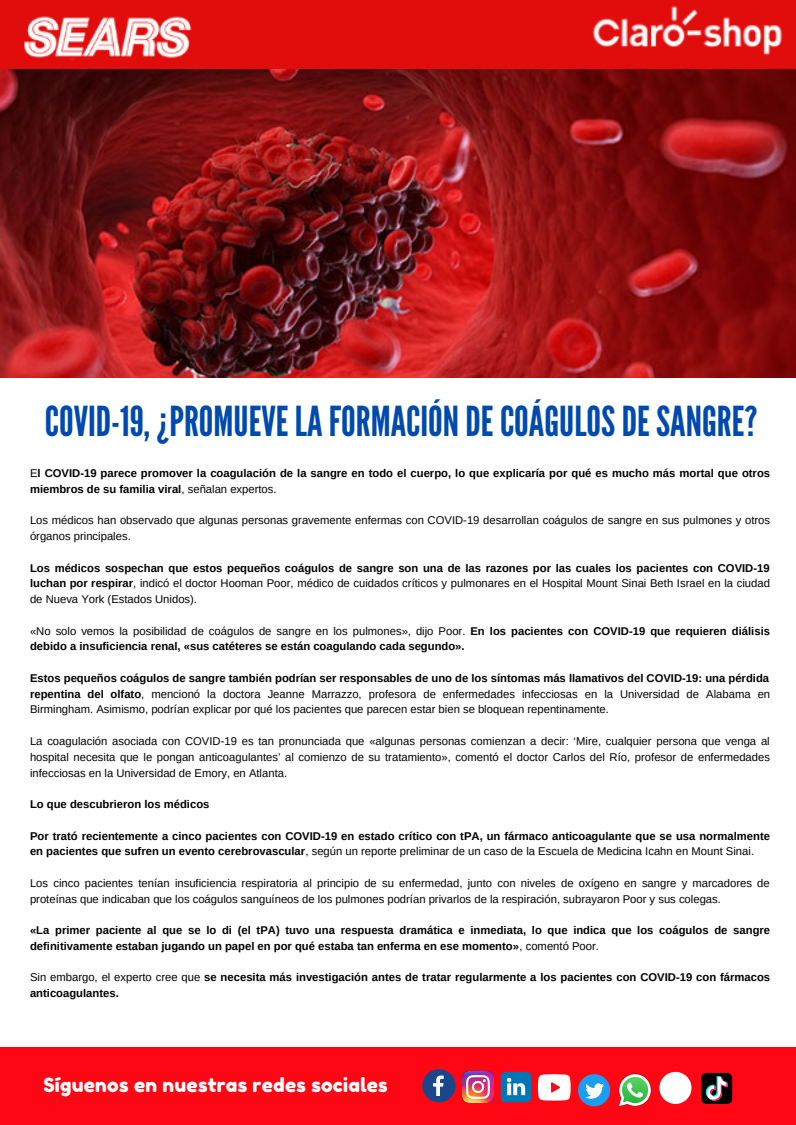
<style>
.page{position:relative;width:796px;height:1125px;background:#fff}
.page>*{position:absolute;margin:0;border:0;box-sizing:border-box;transform-origin:0 0}
.t1{font:41.25px "League Gothic";color:#004aad}
.t2{font:19.35px "Fredoka One";letter-spacing:.015em;color:#fff}
.t3{font:11.25px/15.8px "Arimo";color:#000;text-align:justify}
.t4{font:700 11.25px/15.8px "Arimo";color:#000}
.s1{font-weight:400}
.s2{font-weight:700}
</style>
<div class="page">
<div style="left:0;top:1047px;width:795px;height:78px;background:#ff0615"></div>
<svg style="left:422px;top:1069px;width:33px;height:33px"></svg>
<img style="left:462px;top:1071px;width:31px;height:31px">
<svg style="left:500px;top:1072px;width:31px;height:30px"></svg>
<svg style="left:538px;top:1074px;width:32px;height:27px"></svg>
<svg style="left:578px;top:1074px;width:32px;height:32px"></svg>
<img style="left:618px;top:1073px;width:34px;height:34px">
<svg style="left:619px;top:1074px;width:31px;height:32px"></svg>
<div style="left:659px;top:1072px;width:32px;height:32px;background:#fff;border-radius:50%"></div>
<svg style="left:701px;top:1073px;width:31px;height:31px"></svg>
<img style="left:0;top:0;width:795px;height:378px">
<h1 class="t1" style="left:45px;top:398px;width:714px">COVID-19,¿PROMUEVE LAFORMACIÓNDECOÁGULOSDESANGRE?</h1>
<p class="t4" style="left:30px;top:465px;width:741px"><span class="s1">E</span>l COVID-19 parece promover la coagulación de la sangre en todo el cuerpo, lo que explicaría por qué es mucho más mortal que otros miembros de su familia viral<span class="s1">, señalan expertos.</span></p>
<p class="t3" style="left:30px;top:513px;width:741px">Los médicos han observado que algunas personas gravemente enfermas con COVID-19 desarrollan coágulos de sangre en sus pulmones y otros órganos principales.</p>
<p class="t3" style="left:30px;top:560px;width:741px"><span class="s2">Los médicos sospechan que estos pequeños coágulos de sangre son una de las razones por las cuales los pacientes con COVID-19 luchan por respirar</span>, indicó el doctor Hooman Poor, médico de cuidados críticos y pulmonares en el Hospital Mount Sinai Beth Israel en la ciudad de Nueva York (Estados Unidos).</p>
<p class="t4" style="left:30px;top:623px;width:741px"><span class="s1">«No solo vemos la posibilidad de coágulos de sangre en los pulmones», dijo Poor.</span> En los pacientes con COVID-19 que requieren diálisis debido a insuficiencia renal, «sus catéteres se están coagulando cada segundo».</p>
<p class="t3" style="left:30px;top:670px;width:741px"><span class="s2">Estos pequeños coágulos de sangre también podrían ser responsables de uno de los síntomas más llamativos del COVID-19: una pérdida repentina del olfato</span>, mencionó la doctora Jeanne Marrazzo, profesora de enfermedades infecciosas en la Universidad de Alabama en Birmingham. Asimismo, podrían explicar por qué los pacientes que parecen estar bien se bloquean repentinamente.</p>
<p class="t3" style="left:30px;top:733px;width:741px">La coagulación asociada con COVID-19 es tan pronunciada que «algunas personas comienzan a decir: ‘Mire, cualquier persona que venga al hospital necesita que le pongan anticoagulantes’ al comienzo de su tratamiento», comentó el doctor Carlos del Río, profesor de enfermedades infecciosas en la Universidad de Emory, en Atlanta.</p>
<p class="t4" style="left:30px;top:796px;width:181px">Lo que descubrieron los médicos</p>
<p class="t4" style="left:30px;top:828px;width:741px">Por trató recientemente a cinco pacientes con COVID-19 en estado crítico con tPA, un fármaco anticoagulante que se usa normalmente en pacientes que sufren un evento cerebrovascular<span class="s1">, según un reporte preliminar de un caso de la Escuela de Medicina Icahn en Mount Sinai.</span></p>
<p class="t3" style="left:30px;top:875px;width:741px">Los cinco pacientes tenían insuficiencia respiratoria al principio de su enfermedad, junto con niveles de oxígeno en sangre y marcadores de proteínas que indicaban que los coágulos sanguíneos de los pulmones podrían privarlos de la respiración, subrayaron Poor y sus colegas.</p>
<p class="t4" style="left:30px;top:922px;width:741px">«La primer paciente al que se lo di (el tPA) tuvo una respuesta dramática e inmediata, lo que indica que los coágulos de sangre definitivamente estaban jugando un papel en por qué estaba tan enferma en ese momento»<span class="s1">, comentó Poor.</span></p>
<p class="t4" style="left:30px;top:970px;width:741px"><span class="s1">Sin embargo, el experto cree que</span> se necesita más investigación antes de tratar regularmente a los pacientes con COVID-19 con fármacos anticoagulantes.</p>
<h2 class="t2" style="left:43px;top:1074px;width:346px">Síguenos en nuestras redes sociales</h2>
</div>
